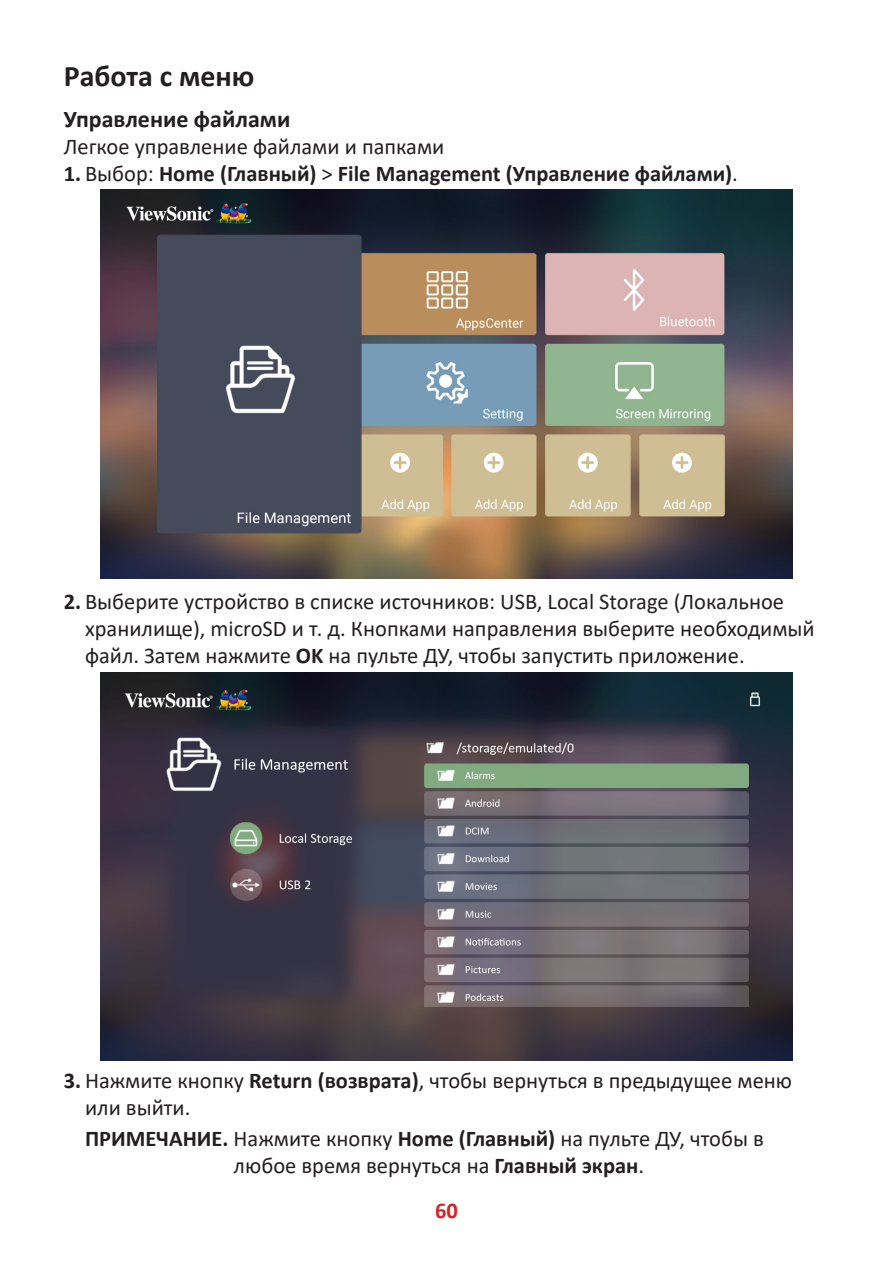
<style>
.page{position:relative;width:893px;height:1263px;background:#fff}
.page>*{position:absolute;margin:0;border:0;box-sizing:border-box;transform-origin:0 0}
.Heading_2{font:700 30px "Calibri";color:#231f20}
.Heading_3{font:700 24px "Calibri";color:#231f20}
.Note{font:22.5px/27px "Calibri";color:#231f20}
.t1{font:700 22.5px "Calibri";color:#231f20}
.Body{font:22.5px "Calibri";color:#231f20}
.t2{font:700 22.5px "Calibri";color:#d1232a}
.s1{font-weight:400}
.s2{font-weight:700}
</style>
<div class="page">
<img style="left:101px;top:189px;width:691px;height:389px">
<img style="left:101px;top:672px;width:691px;height:389px">
<p class="Heading_2" style="left:64px;top:55px;width:192px">Работа с меню</p>
<p class="Heading_3" style="left:64px;top:102px;width:228px">Управление файлами</p>
<p class="Body" style="left:64px;top:131px;width:382px">Легкое управление файлами и папками</p>
<p class="t1" style="left:64px;top:157px;width:676px">1. <span class="s1">Выбор:</span> Home (Главный) <span class="s1">&gt;</span> File Management (Управление файлами)<span class="s1">.</span></p>
<p class="Note" style="left:85px;top:588px;width:731px;text-indent:-21px"><span class="s2">2.</span> Выберите устройство в списке источников: USB, Local Storage (Локальное хранилище), microSD и т. д. Кнопками направления выберите необходимый файл. Затем нажмите <span class="s2">OK</span> на пульте ДУ, чтобы запустить приложение.</p>
<p class="Note" style="left:85px;top:1066px;width:709px;text-indent:-21px"><span class="s2">3.</span> Нажмите кнопку <span class="s2">Return (возврата)</span>, чтобы вернуться в предыдущее меню или выйти.</p>
<p class="Note" style="left:234px;top:1125px;width:532px;text-indent:-149px"><span class="s2">ПРИМЕЧАНИЕ.</span> Нажмите кнопку <span class="s2">Home (Главный)</span> на пульте ДУ, чтобы в любое время вернуться на <span class="s2">Главный экран</span>.</p>
<p class="t2" style="left:435px;top:1194px;width:24px">60</p>
</div>
